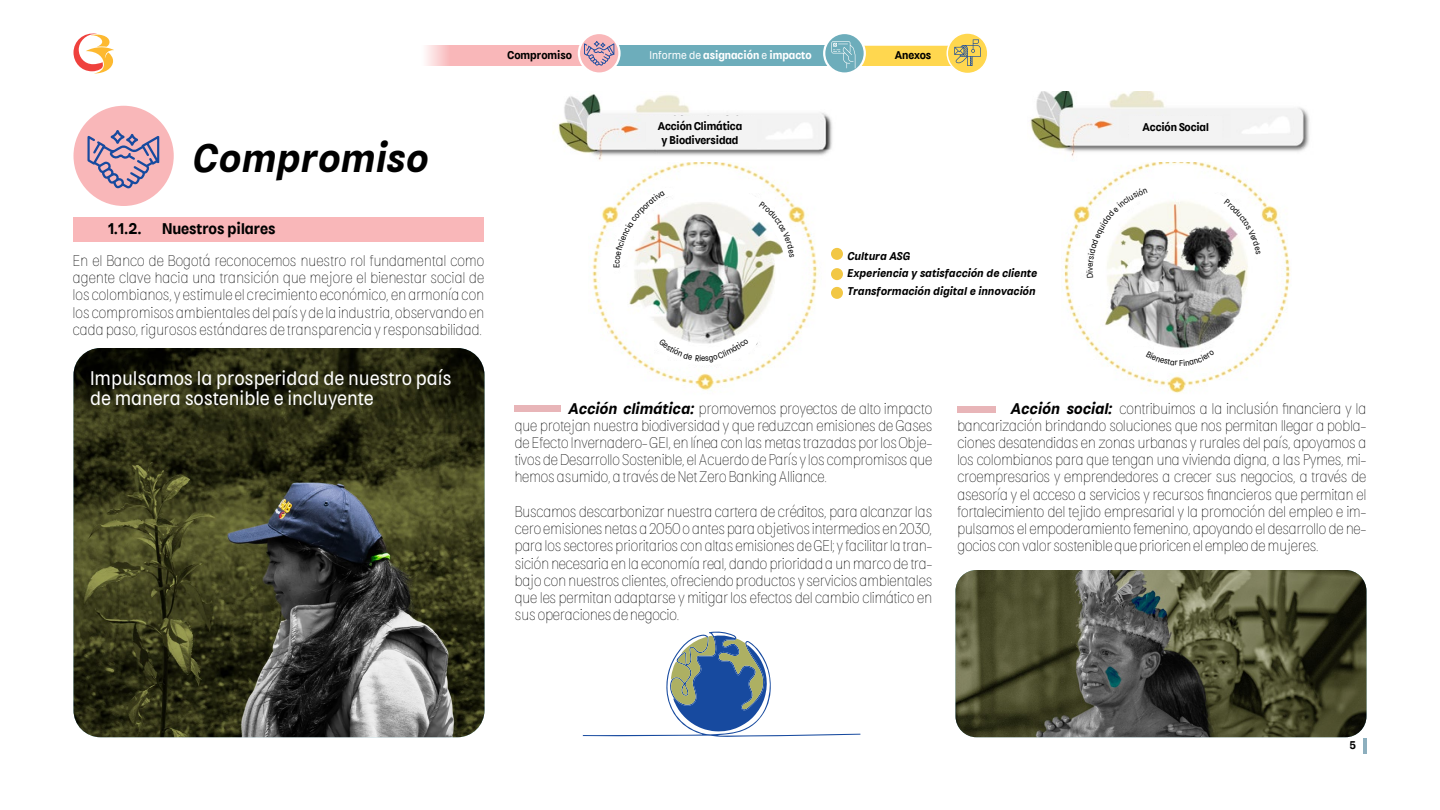
<style>
.page{position:relative;width:1440px;height:810px;background:#fff}
.page>*{position:absolute;margin:0;border:0;box-sizing:border-box;transform-origin:0 0}
.t1{font:italic 600 42.22px "Kiffo BDB";color:#000}
.t2{font:21px/20.2px "Kiffo BDB";color:#fff}
.t3{font:100 16.5px/17.2px "Kiffo BDB";letter-spacing:-.03em;color:#000;text-align:justify}
.t4{font:600 16.5px "Kiffo BDB";color:#000}
.t5{font:italic 600 12px/17.2px "Kiffo BDB";letter-spacing:-.01em;color:#000}
.t6{font:600 12px/14.2px "Kiffo BDB";letter-spacing:-.01em;color:#000;text-align:center}
.t7{font:600 12px "Kiffo BDB";color:#fff}
.s1{font-weight:400}
.s2{font-weight:600;font-style:italic}
</style>
<div class="page">
<div style="left:421px;top:46px;width:168px;height:20px;background:#f9b7b9"></div>
<div style="left:742px;top:46px;width:226px;height:20px;background:#ffd74f;border-radius:10px"></div>
<div style="left:607px;top:46px;width:225px;height:20px;background:#6dadbb"></div>
<hr style="left:1363px;top:738px;width:4px;height:16px;background:#8dafbe">
<svg style="left:73px;top:33px;width:41px;height:41px"></svg>
<svg style="left:824px;top:33px;width:41px;height:41px"></svg>
<div style="left:823px;top:32px;width:43px;height:43px;border:2px solid #fff;border-radius:50%"></div>
<svg style="left:831px;top:41px;width:24px;height:27px"></svg>
<svg style="left:947px;top:33px;width:41px;height:41px"></svg>
<div style="left:947px;top:32px;width:42px;height:42px;border:2px solid #fff;border-radius:20px"></div>
<svg style="left:954px;top:39px;width:27px;height:27px"></svg>
<svg style="left:579px;top:33px;width:40px;height:41px"></svg>
<div style="left:578px;top:32px;width:43px;height:43px;border:2px solid #fff;border-radius:20px"></div>
<svg style="left:584px;top:41px;width:30px;height:25px"></svg>
<img style="left:592px;top:162px;width:226px;height:228px">
<img style="left:1064px;top:162px;width:227px;height:231px">
<div style="left:831px;top:248px;width:12px;height:12px;background:#f2c745;border-radius:50%"></div>
<div style="left:831px;top:268px;width:12px;height:12px;background:#f2c745;border-radius:50%"></div>
<div style="left:831px;top:287px;width:12px;height:12px;background:#f2c745;border-radius:50%"></div>
<div style="left:514px;top:405px;width:47px;height:7px;background:#e8b5b8"></div>
<div style="left:957px;top:406px;width:38px;height:7px;background:#e8b5b8"></div>
<div style="left:74px;top:218px;width:410px;height:24px;background:#f9b7b9"></div>
<div style="left:73px;top:106px;width:101px;height:100px;background:#f9b7b9;border-radius:50px"></div>
<svg style="left:87px;top:130px;width:72px;height:59px"></svg>
<img style="left:74px;top:348px;width:410px;height:389px">
<img style="left:956px;top:570px;width:410px;height:167px">
<svg style="left:583px;top:631px;width:277px;height:106px"></svg>
<img style="left:553px;top:94px;width:280px;height:66px">
<img style="left:1030px;top:92px;width:279px;height:64px">
<div style="left:646px;top:116px;width:112px;height:33px;background:#f3f3f3"></div>
<div style="left:1130px;top:116px;width:92px;height:26px;background:#f3f3f3"></div>
<svg style="left:600px;top:180px;width:81px;height:94px"></svg>
<svg style="left:723px;top:182px;width:92px;height:87px"></svg>
<svg style="left:645px;top:332px;width:113px;height:34px"></svg>
<svg style="left:1116px;top:338px;width:113px;height:34px"></svg>
<svg style="left:1082px;top:185px;width:70px;height:120px"></svg>
<svg style="left:1195px;top:183px;width:91px;height:87px"></svg>
<h1 class="t1" style="left:193px;top:135px;width:238px">Compromiso</h1>
<p class="t4" style="left:108px;top:220px;width:169px">1.1.2. Nuestros pilares</p>
<p class="t3" style="left:73px;top:252px;width:414px">En el Banco de Bogotá reconocemos nuestro rol fundamental como agente clave hacia una transición que mejore el bienestar social de los colombianos, y estimule el crecimiento económico, en armonía con los compromisos ambientales del país y de la industria, observando en cada paso, rigurosos estándares de transparencia y responsabilidad.</p>
<p class="t2" style="left:90px;top:369px;width:363px">Impulsamos la prosperidad de nuestro país de manera sostenible e incluyente</p>
<p class="t6" style="left:508px;top:48px;width:66px">Compromiso</p>
<p class="t7" style="left:649px;top:48px;width:164px"><span class="s1">Informe de</span> asignación <span class="s1">e</span> impacto</p>
<p class="t6" style="left:895px;top:48px;width:38px">Anexos</p>
<p class="t6" style="left:658px;top:119px;width:86px">Acción Climática y Biodiversidad</p>
<p class="t6" style="left:1143px;top:121px;width:68px">Acción Social</p>
<p class="t5" style="left:848px;top:248px;width:191px">Cultura ASG<br>Experiencia y satisfacción de cliente<br>Transformación digital e innovación</p>
<p class="t3" style="left:514px;top:400px;width:420px;text-indent:54px"><span class="s2">Acción climática:</span> promovemos proyectos de alto impacto que protejan nuestra biodiversidad y que reduzcan emisiones de Gases de Efecto Invernadero- GEI, en línea con las metas trazadas por los Obje&shy;tivos de Desarrollo Sostenible, el Acuerdo de París y los compromisos que hemos asumido, a través de Net Zero Banking Alliance.</p>
<p class="t3" style="left:514px;top:503px;width:420px">Buscamos descarbonizar nuestra cartera de créditos, para alcanzar las cero emisiones netas a 2050 o antes para objetivos intermedios en 2030, para los sectores prioritarios con altas emisiones de GEI; y facilitar la tran&shy;sición necesaria en la economía real, dando prioridad a un marco de tra&shy;bajo con nuestros clientes, ofreciendo productos y servicios ambientales que les permitan adaptarse y mitigar los efectos del cambio climático en sus operaciones de negocio.</p>
<p class="t3" style="left:957px;top:400px;width:411px;text-indent:54px"><span class="s2">Acción social:</span> contribuimos a la inclusión financiera y la bancarización brindando soluciones que nos permitan llegar a pobla&shy;ciones desatendidas en zonas urbanas y rurales del país, apoyamos a los colombianos para que tengan una vivienda digna, a las Pymes, mi&shy;croempresarios y emprendedores a crecer sus negocios, a través de asesoría y el acceso a servicios y recursos financieros que permitan el fortalecimiento del tejido empresarial y la promoción del empleo e im&shy;pulsamos el empoderamiento femenino, apoyando el desarrollo de ne&shy;gocios con valor sostenible que prioricen el empleo de mujeres.</p>
<p class="t6" style="left:1350px;top:738px;width:8px">5</p>
</div>
